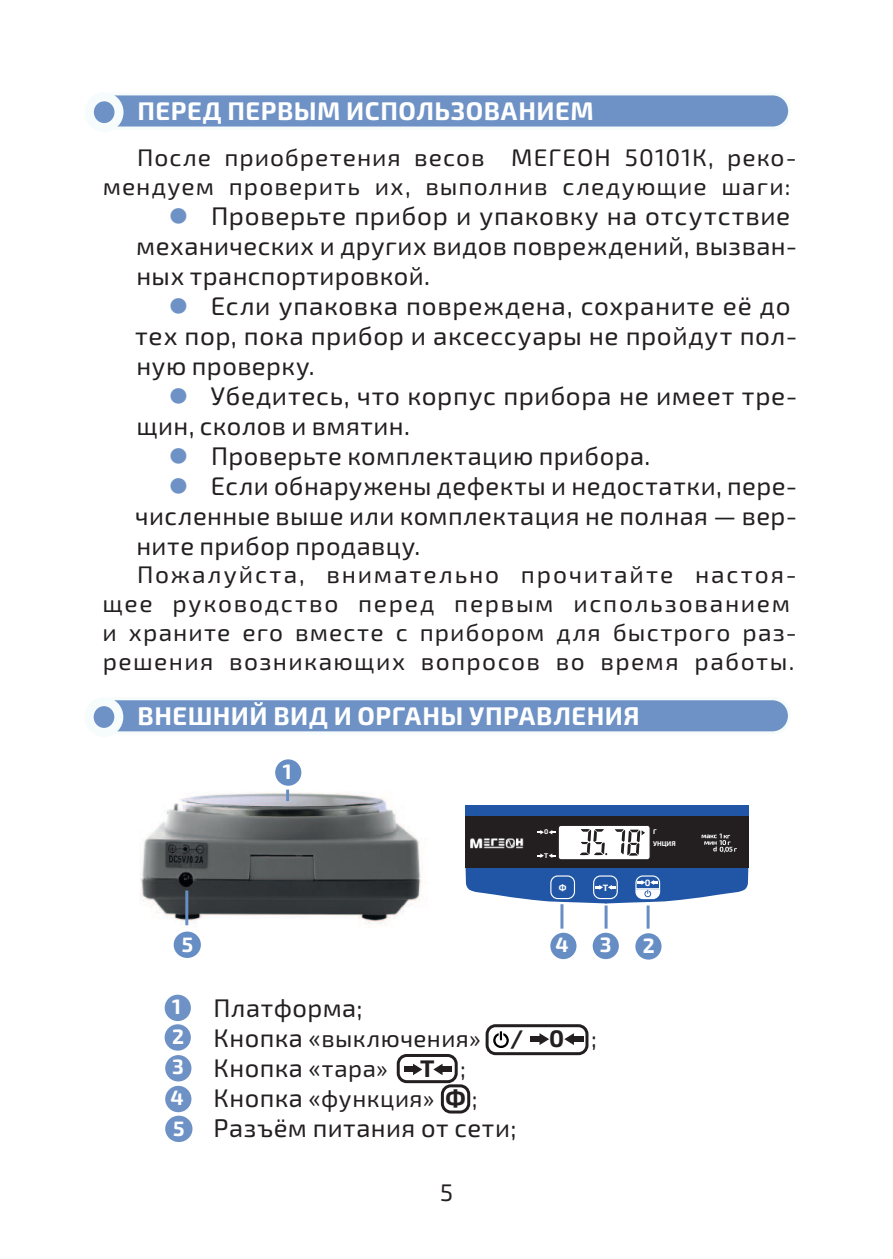
<style>
.page{position:relative;width:893px;height:1259px;background:#fff}
.page>*{position:absolute;margin:0;border:0;box-sizing:border-box;transform-origin:0 0}
.t1{font:25.5px/30px "Exo 2.0";letter-spacing:.02em;color:#231f20}
.t2{font:700 25.5px "Exo 2.0";letter-spacing:.02em;color:#fff}
.t3{font:24px/28.8px "Exo 2.0";letter-spacing:.055em;color:#231f20;text-align:right}
.t4{font:24px "Exo 2.0";letter-spacing:.02em;color:#231f20}
.t5{font:700 24px "Exo 2.0";color:#231f20}
.t6{font:700 21px "Exo 2.0";color:#fff}
.t7{font:700 20.7px/30.6px "Exo 2.0";color:#fff;text-align:justify}
.t8{font:700 9.3px "Exo 2.0";color:#fff}
.t9{font:700 6.9px/11.7px "Exo 2.0";color:#fff}
.s1{color:#6e92c6}
.s2{font-size:25.5px}
.s3{font-weight:700}
.s4{font-size:24px}
.s5{font-weight:400}
.s6{font-weight:700;font-size:24px}
</style>
<div class="page">
<div style="left:116px;top:95px;width:673px;height:32px;background:#6e92c6"></div>
<svg style="left:89px;top:97px;width:30px;height:31px"></svg>
<div style="left:85px;top:92px;width:39px;height:40px;border:9px solid #f6fbfb;border-radius:50%"></div>
<div style="left:115px;top:700px;width:673px;height:32px;background:#6e92c6"></div>
<div style="left:89px;top:701px;width:30px;height:31px;background:#6e92c6;border-radius:50%"></div>
<div style="left:85px;top:697px;width:38px;height:40px;border:9px solid #f6fbfb;border-radius:50%"></div>
<div style="left:530px;top:1036px;width:13px;height:5px;background:#231f20"></div>
<svg style="left:539px;top:1033px;width:10px;height:12px"></svg>
<div style="left:570px;top:1036px;width:13px;height:5px;background:#231f20"></div>
<svg style="left:564px;top:1033px;width:10px;height:12px"></svg>
<div style="left:486px;top:1024px;width:102px;height:31px;border:3px solid #231f20;border-radius:9px"></div>
<div style="left:165px;top:994px;width:26px;height:27px;background:#6e92c6;border-radius:50%"></div>
<div style="left:165px;top:1024px;width:26px;height:26px;background:#6e92c6;border-radius:50%"></div>
<div style="left:165px;top:1055px;width:26px;height:26px;background:#6e92c6;border-radius:50%"></div>
<div style="left:165px;top:1085px;width:26px;height:27px;background:#6e92c6;border-radius:50%"></div>
<div style="left:165px;top:1115px;width:27px;height:27px;background:#6e92c6;border-radius:50%"></div>
<svg style="left:493px;top:1031px;width:16px;height:17px"></svg>
<div style="left:404px;top:1067px;width:13px;height:5px;background:#231f20"></div>
<svg style="left:413px;top:1063px;width:9px;height:12px"></svg>
<div style="left:439px;top:1067px;width:12px;height:5px;background:#231f20"></div>
<svg style="left:433px;top:1063px;width:10px;height:12px"></svg>
<div style="left:397px;top:1054px;width:61px;height:29px;border:3px solid #231f20;border-radius:9px"></div>
<div style="left:441px;top:1084px;width:29px;height:29px;border:3px solid #231f20;border-radius:9px"></div>
<img style="left:140px;top:784px;width:283px;height:143px">
<div style="left:275px;top:759px;width:26px;height:27px;background:#678ec4;border-radius:50%"></div>
<div style="left:635px;top:933px;width:26px;height:26px;background:#678ec4;border-radius:50%"></div>
<div style="left:593px;top:932px;width:26px;height:27px;background:#678ec4;border-radius:50%"></div>
<div style="left:550px;top:932px;width:26px;height:27px;background:#678ec4;border-radius:50%"></div>
<div style="left:174px;top:931px;width:27px;height:27px;background:#678ec4;border-radius:50%"></div>
<svg style="left:286px;top:789px;width:3px;height:12px"></svg>
<hr style="left:647px;top:905px;width:3px;height:23px;background:#678ec4">
<hr style="left:605px;top:905px;width:3px;height:23px;background:#678ec4">
<hr style="left:560px;top:904px;width:3px;height:24px;background:#678ec4">
<hr style="left:185px;top:890px;width:3px;height:35px;background:#678ec4">
<svg style="left:466px;top:805px;width:282px;height:98px;background:#485c7d"></svg>
<p class="t2" style="left:138px;top:97px;width:458px">ПЕРЕД ПЕРВЫМ ИСПОЛЬЗОВАНИЕМ</p>
<p class="t3" style="left:103px;top:144px;width:695px">После приобретения весов МЕГЕОН 50101К, реко&shy;мендуем проверить их, выполнив следующие шаги:</p>
<p class="t1" style="left:136px;top:202px;width:663px;text-indent:32px"><span class="s1">⚫</span> Проверьте прибор и упаковку на отсутствие механических и других видов повреждений, вызван&shy;ных транспортировкой.</p>
<p class="t1" style="left:135px;top:292px;width:664px;text-indent:33px"><span class="s1">⚫</span> Если упаковка повреждена, сохраните её до тех пор, пока прибор и аксессуары не пройдут пол&shy;ную проверку.</p>
<p class="t1" style="left:168px;top:382px;width:631px"><span class="s1">⚫</span> Убедитесь, что корпус прибора не имеет тре-</p>
<p class="t1" style="left:136px;top:412px;width:275px">щин, сколов и вмятин.</p>
<p class="t1" style="left:168px;top:442px;width:484px"><span class="s1">⚫</span> Проверьте комплектацию прибора.</p>
<p class="t1" style="left:168px;top:472px;width:631px"><span class="s1">⚫</span> Если обнаружены дефекты и недостатки, пере-</p>
<p class="t1" style="left:135px;top:502px;width:664px">численные выше или комплектация не полная — вер-</p>
<p class="t1" style="left:136px;top:532px;width:285px">ните прибор продавцу.</p>
<p class="t3" style="left:103px;top:562px;width:696px;text-align:left;text-indent:35px">Пожалуйста, внимательно прочитайте настоя&shy;щее руководство перед первым использованием и храните его вместе с прибором для быстрого раз&shy;решения возникающих вопросов во время работы.</p>
<p class="t2" style="left:138px;top:702px;width:503px">ВНЕШНИЙ ВИД И ОРГАНЫ УПРАВЛЕНИЯ</p>
<p class="t6" style="left:283px;top:763px;width:10px">1</p>
<p class="t9" style="left:544px;top:826px;width:6px">0</p>
<p class="t9" style="left:544px;top:850px;width:6px">Т</p>
<p class="t8" style="left:559px;top:883px;width:9px">Ф</p>
<p class="t8" style="left:603px;top:883px;width:7px">T</p>
<p class="t9" style="left:653px;top:826px;width:24px">Г<br>УНЦИЯ</p>
<p class="t8" style="left:645px;top:879px;width:7px">0</p>
<p class="t7" style="left:182px;top:930px;width:13px">5</p>
<p class="t7" style="left:556px;top:931px;width:15px">4</p>
<p class="t7" style="left:600px;top:930px;width:13px">3</p>
<p class="t7" style="left:643px;top:931px;width:13px">2</p>
<p class="t1" style="left:172px;top:994px;width:192px">1. Платформа;</p>
<p class="t4" style="left:172px;top:1027px;width:426px"><span class="s2">1. Кнопка «</span>выключения» <span class="s3">/ 0</span> ;</p>
<p class="t1" style="left:172px;top:1054px;width:217px">1. Кнопка «<span class="s4">тара»</span></p>
<p class="t5" style="left:420px;top:1055px;width:47px">Т <span class="s5">;</span></p>
<p class="t1" style="left:172px;top:1084px;width:307px">1. Кнопка «<span class="s4">функция»</span> <span class="s6">Ф</span> <span class="s4">;</span></p>
<p class="t1" style="left:172px;top:1114px;width:346px">1. Разъём питания от сети;</p>
<p class="t6" style="left:172px;top:995px;width:10px">1</p>
<p class="t7" style="left:171px;top:1021px;width:16px">2<br>3<br>4<br>5</p>
<p class="t3" style="left:440px;top:1179px;width:14px">5</p>
</div>
